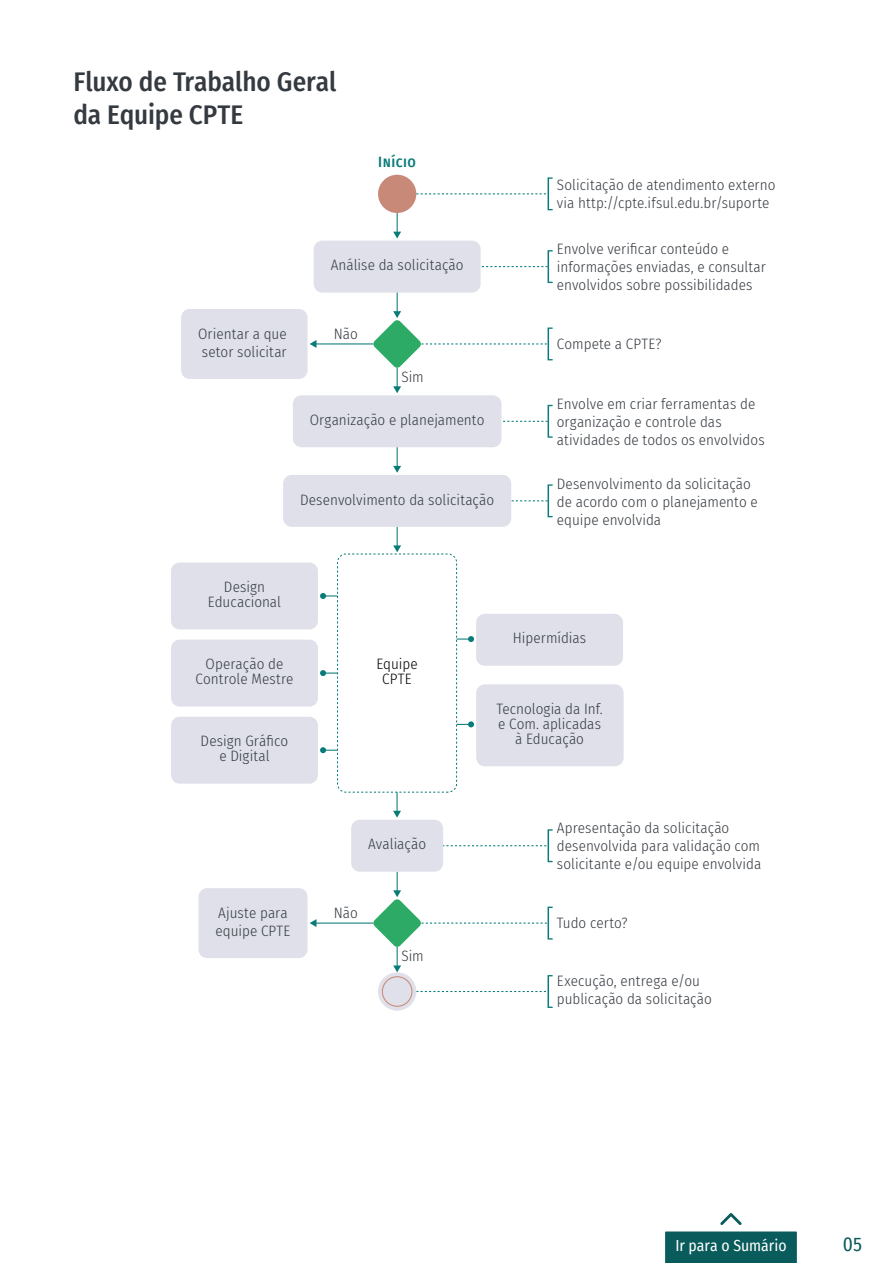
<style>
.page{position:relative;width:893px;height:1263px;background:#fff}
.page>*{position:absolute;margin:0;border:0;box-sizing:border-box;transform-origin:0 0}
.t1{font:500 27px/32.4px "Fira Sans Condensed";letter-spacing:-.005em;color:#343a40}
.t2{font:19.5px "Fira Sans Condensed";color:#0a5b5b}
.t3{font:15.6px "Fira Sans Condensed";color:#fff}
.t4{font:300 15px/18px "Fira Sans Condensed";letter-spacing:.005em;color:#343a40}
.t5{font:300 15px/15px "Fira Sans Condensed";color:#010000;text-align:center}
.t6{font:500 15px "Fira Sans Condensed";letter-spacing:.03em;color:#097b79}
</style>
<div class="page">
<div style="left:378px;top:175px;width:38px;height:38px;background:#c98979;border-radius:50%"></div>
<svg style="left:393px;top:213px;width:8px;height:26px"></svg>
<svg style="left:416px;top:177px;width:137px;height:33px"></svg>
<svg style="left:481px;top:250px;width:72px;height:33px"></svg>
<svg style="left:501px;top:405px;width:52px;height:33px"></svg>
<svg style="left:511px;top:484px;width:42px;height:33px"></svg>
<svg style="left:443px;top:829px;width:110px;height:33px"></svg>
<div style="left:314px;top:241px;width:167px;height:52px;background:#dfe0e9;border-radius:9px"></div>
<div style="left:181px;top:309px;width:126px;height:70px;background:#dfe0e9;border-radius:9px"></div>
<hr style="left:315px;top:343px;width:58px;height:1px;background:#097b79">
<svg style="left:310px;top:340px;width:6px;height:8px"></svg>
<svg style="left:373px;top:293px;width:180px;height:100px"></svg>
<div style="left:199px;top:888px;width:108px;height:70px;background:#dfe0e9;border-radius:9px"></div>
<hr style="left:315px;top:922px;width:58px;height:2px;background:#097b79">
<svg style="left:310px;top:919px;width:6px;height:8px"></svg>
<div style="left:293px;top:395px;width:208px;height:52px;background:#dfe0e9;border-radius:9px"></div>
<svg style="left:393px;top:447px;width:8px;height:26px"></svg>
<svg style="left:393px;top:527px;width:8px;height:25px"></svg>
<hr style="left:396px;top:792px;width:2px;height:20px;background:#097b79">
<svg style="left:393px;top:811px;width:8px;height:7px"></svg>
<div style="left:283px;top:475px;width:228px;height:52px;background:#dfe0e9;border-radius:9px"></div>
<div style="left:351px;top:820px;width:92px;height:52px;background:#dfe0e9;border-radius:9px"></div>
<div style="left:171px;top:562px;width:147px;height:67px;background:#dfe0e9;border-radius:9px"></div>
<div style="left:476px;top:614px;width:147px;height:52px;background:#dfe0e9;border-radius:9px"></div>
<div style="left:171px;top:640px;width:147px;height:66px;background:#dfe0e9;border-radius:9px"></div>
<div style="left:171px;top:717px;width:147px;height:67px;background:#dfe0e9;border-radius:9px"></div>
<div style="left:476px;top:684px;width:148px;height:82px;background:#dfe0e9;border-radius:9px"></div>
<svg style="left:320px;top:593px;width:17px;height:6px"></svg>
<svg style="left:320px;top:670px;width:17px;height:6px"></svg>
<svg style="left:320px;top:747px;width:17px;height:6px"></svg>
<svg style="left:457px;top:721px;width:17px;height:6px"></svg>
<svg style="left:457px;top:636px;width:17px;height:6px"></svg>
<div style="left:337px;top:554px;width:120px;height:238px;border:1px dashed #097b79;border-radius:9px"></div>
<div style="left:378px;top:972px;width:38px;height:39px;background:#dfe0e9;border-radius:50%"></div>
<svg style="left:373px;top:872px;width:180px;height:136px"></svg>
<svg style="left:720px;top:1213px;width:22px;height:12px"></svg>
<div style="left:665px;top:1231px;width:132px;height:32px;background:#0a5b5b;border:2px solid #0a5b5b"></div>
<h1 class="t1" style="left:74px;top:64px;width:264px">Fluxo de Trabalho Geral da Equipe CPTE</h1>
<p class="t6" style="left:378px;top:150px;width:39px">INÍCIO</p>
<p class="t4" style="left:331px;top:256px;width:134px">Análise da solicitação</p>
<p class="t4" style="left:557px;top:175px;width:220px">Solicitação de atendimento externo via http://cpte.ifsul.edu.br/suporte</p>
<p class="t4" style="left:557px;top:240px;width:210px">Envolve verificar conteúdo e informações enviadas, e consultar envolvidos sobre possibilidades</p>
<p class="t4" style="left:334px;top:324px;width:26px">Não</p>
<p class="t4" style="left:198px;top:324px;width:90px">Orientar a que setor solicitar</p>
<p class="t4" style="left:557px;top:334px;width:106px">Compete a CPTE?</p>
<p class="t4" style="left:401px;top:368px;width:24px">Sim</p>
<p class="t4" style="left:310px;top:411px;width:176px">Organização e planejamento</p>
<p class="t4" style="left:300px;top:490px;width:196px">Desenvolvimento da solicitação</p>
<p class="t4" style="left:557px;top:395px;width:209px">Envolve em criar ferramentas de organização e controle das atividades de todos os envolvidos</p>
<p class="t4" style="left:557px;top:474px;width:202px">Desenvolvimento da solicitação de acordo com o planejamento e equipe envolvida</p>
<p class="t4" style="left:208px;top:579px;width:75px;line-height:15px;text-align:center">Design<br>Educacional</p>
<p class="t4" style="left:195px;top:656px;width:100px;line-height:15px;text-align:center">Operação de<br>Controle Mestre</p>
<p class="t4" style="left:201px;top:734px;width:89px;line-height:15px;text-align:center">Design Gráfico e Digital</p>
<p class="t5" style="left:376px;top:656px;width:43px">Equipe<br>CPTE</p>
<p class="t4" style="left:513px;top:629px;width:75px">Hipermídias</p>
<p class="t4" style="left:496px;top:701px;width:108px;line-height:15px;text-align:center">Tecnologia da Inf. e Com. aplicadas à Educação</p>
<p class="t4" style="left:368px;top:835px;width:59px">Avaliação</p>
<p class="t4" style="left:557px;top:819px;width:206px">Apresentação da solicitação desenvolvida para validação com solicitante e/ou equipe envolvida</p>
<p class="t4" style="left:334px;top:903px;width:26px">Não</p>
<p class="t4" style="left:216px;top:903px;width:76px">Ajuste para equipe CPTE</p>
<p class="t4" style="left:557px;top:913px;width:72px">Tudo certo?</p>
<p class="t4" style="left:401px;top:947px;width:24px">Sim</p>
<p class="t4" style="left:557px;top:972px;width:156px">Execução, entrega e/ou publicação da solicitação</p>
<p class="t3" style="left:675px;top:1234px;width:113px">Ir para o Sumário</p>
<h2 class="t2" style="left:843px;top:1230px;width:21px">05</h2>
</div>
